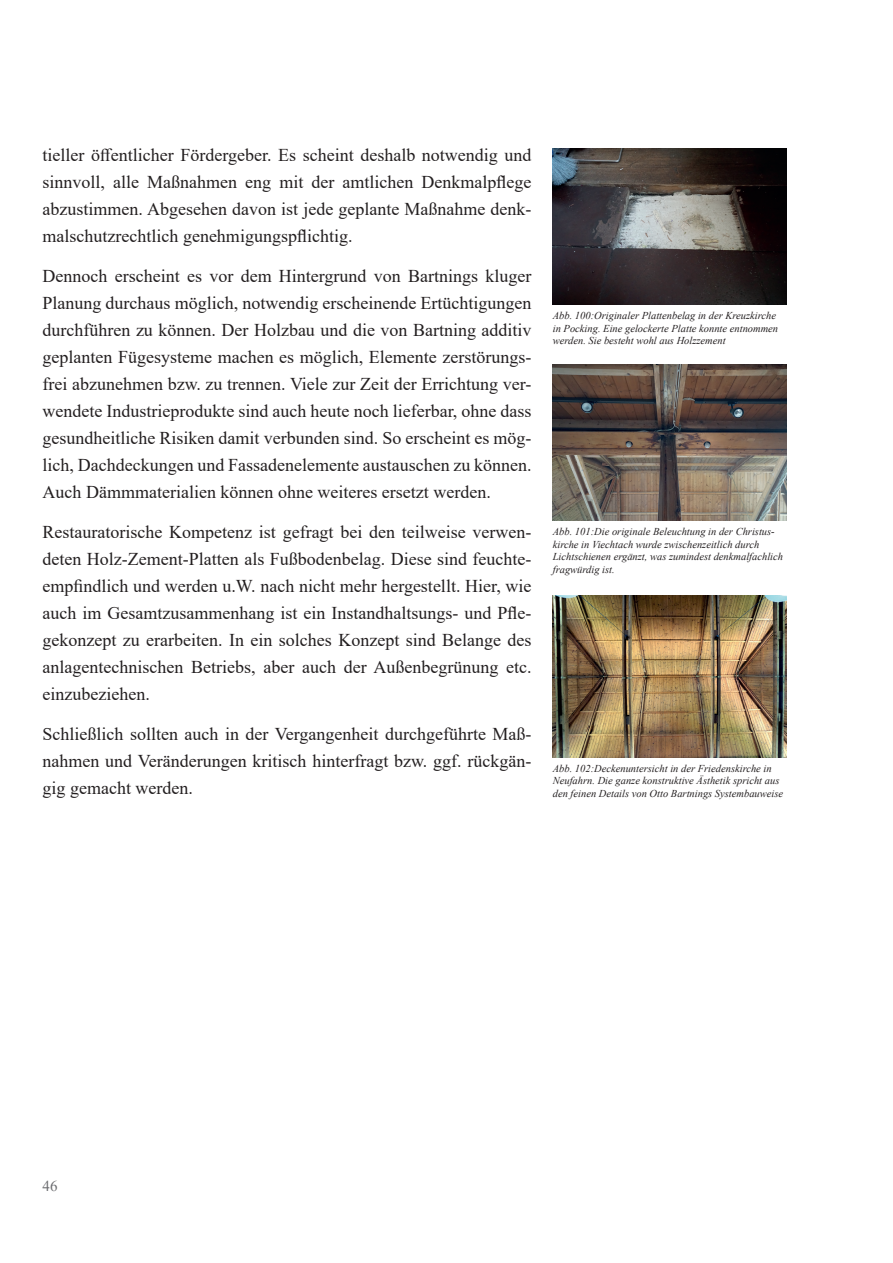
<style>
.page{position:relative;width:893px;height:1263px;background:#fff}
.page>*{position:absolute;margin:0;border:0;box-sizing:border-box;transform-origin:0 0}
.t1{font:18px/27px "Times New Roman";color:#231f20;text-align:justify}
.t2{font:15px "Times New Roman";color:#6c6d70}
.t3{font:italic 10.5px/12.6px "Times New Roman";color:#231f20}
</style>
<div class="page">
<img style="left:553px;top:149px;width:234px;height:156px">
<img style="left:553px;top:365px;width:234px;height:155px">
<img style="left:553px;top:595px;width:233px;height:163px">
<p class="t1" style="left:43px;top:141px;width:490px">tieller öffentlicher Fördergeber. Es scheint deshalb notwendig und sinnvoll, alle Maßnahmen eng mit der amtlichen Denkmalpflege abzustimmen. Abgesehen davon ist jede geplante Maßnahme denk&shy;malschutzrechtlich genehmigungspflichtig.</p>
<p class="t1" style="left:43px;top:262px;width:491px">Dennoch erscheint es vor dem Hintergrund von Bartnings kluger Planung durchaus möglich, notwendig erscheinende Ertüchtigungen durchführen zu können. Der Holzbau und die von Bartning additiv geplanten Fügesysteme machen es möglich, Elemente zerstörungs&shy;frei abzunehmen bzw. zu trennen. Viele zur Zeit der Errichtung ver&shy;wendete Industrieprodukte sind auch heute noch lieferbar, ohne dass gesundheitliche Risiken damit verbunden sind. So erscheint es mög&shy;lich, Dachdeckungen und Fassadenelemente austauschen zu können.<br>Auch Dämmmaterialien können ohne weiteres ersetzt werden.</p>
<p class="t1" style="left:43px;top:518px;width:490px">Restauratorische Kompetenz ist gefragt bei den teilweise verwen&shy;deten Holz-Zement-Platten als Fußbodenbelag. Diese sind feuchte&shy;empfindlich und werden u.W. nach nicht mehr hergestellt. Hier, wie auch im Gesamtzusammenhang ist ein Instandhaltsungs- und Pfle&shy;gekonzept zu erarbeiten. In ein solches Konzept sind Belange des anlagentechnischen Betriebs, aber auch der Außenbegrünung etc. einzubeziehen.</p>
<p class="t1" style="left:43px;top:719px;width:490px">Schließlich sollten auch in der Vergangenheit durchgeführte Maß&shy;nahmen und Veränderungen kritisch hinterfragt bzw. ggf. rückgän&shy;gig gemacht werden.</p>
<p class="t3" style="left:553px;top:309px;width:227px">Abb. 100:Originaler Plattenbelag in der Kreuzkirche in Pocking. Eine gelockerte Platte konnte entnommen werden. Sie besteht wohl aus Holzzement</p>
<p class="t3" style="left:553px;top:525px;width:232px">Abb. 101:Die originale Beleuchtung in der Christus&shy;kirche in Viechtach wurde zwischenzeitlich durch Lichtschienen ergänzt, was zumindest denkmalfachlich fragwürdig ist.</p>
<p class="t3" style="left:553px;top:762px;width:232px">Abb. 102:Deckenuntersicht in der Friedenskirche in<br>Neufahrn. Die ganze konstruktive Ästhetik spricht aus den feinen Details von Otto Bartnings Systembauweise</p>
<p class="t2" style="left:43px;top:1175px;width:16px">46</p>
</div>
